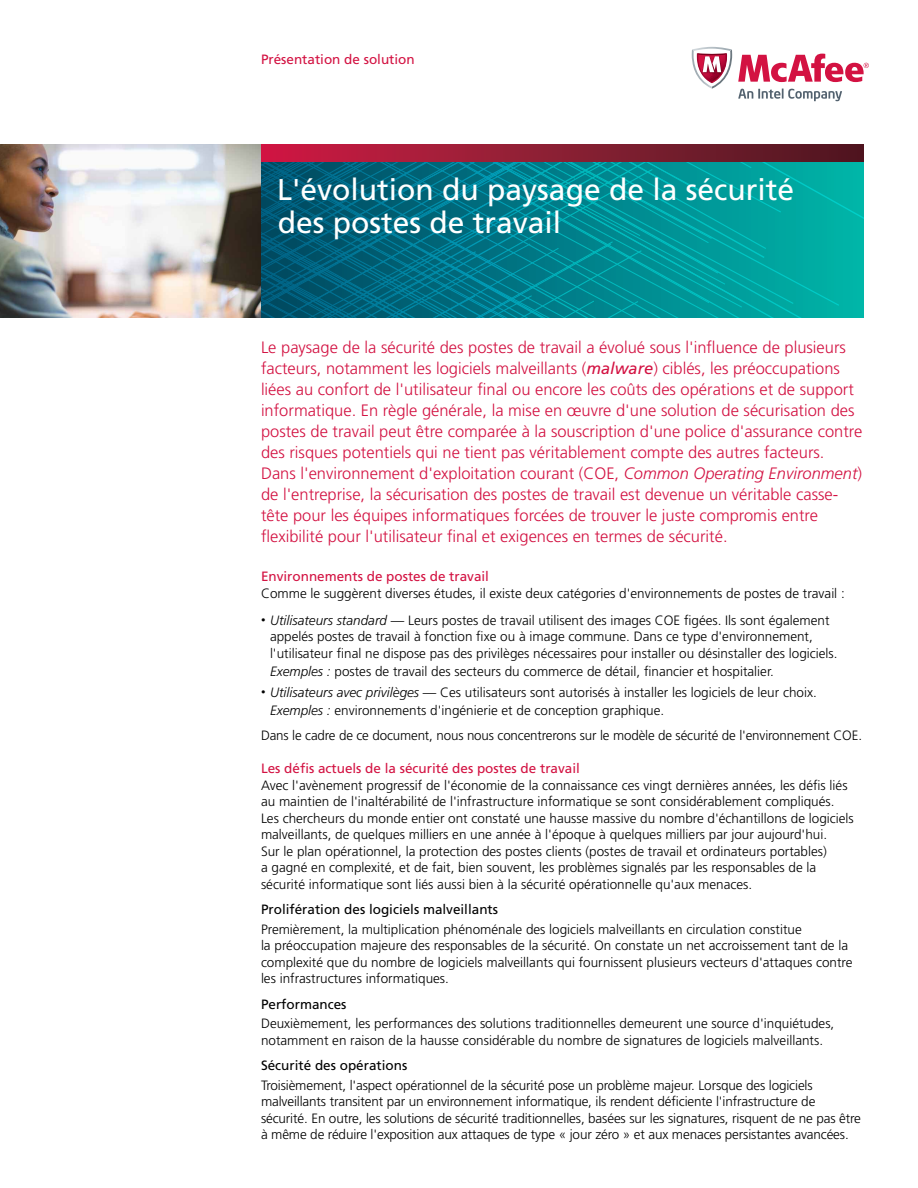
<style>
.page{position:relative;width:918px;height:1188px;background:#fff}
.page>*{position:absolute;margin:0;border:0;box-sizing:border-box;transform-origin:0 0}
.t1{font:30px/33px "Frutiger LT Std";color:#fff}
.t2{font:300 16.5px/21px "Frutiger LT Std";color:#d31242}
.t3{font:300 13.5px/16.5px "Frutiger LT Std";color:#000}
.t4{font:13.5px "Frutiger LT Std";color:#d31242}
.t5{font:13.5px "Frutiger LT Std";color:#000}
.s1{font-weight:400;font-style:italic}
.s2{font-style:italic}
.s3{font-size:9px}
</style>
<div class="page">
<svg style="left:738px;top:54px;width:131px;height:28px"></svg>
<svg style="left:692px;top:47px;width:40px;height:42px"></svg>
<svg style="left:738px;top:89px;width:104px;height:12px"></svg>
<img style="left:0;top:144px;width:261px;height:173px">
<svg style="left:261px;top:162px;width:603px;height:155px;background:#00858f"></svg>
<div style="left:261px;top:144px;width:603px;height:18px;background:linear-gradient(to right,#cd1d44,#4b1a20)"></div>
<p class="t4" style="left:261px;top:52px;width:155px">Présentation de solution</p>
<h1 class="t1" style="left:277px;top:173px;width:518px">L'évolution du paysage de la sécurité des postes de travail</h1>
<p class="t2" style="left:261px;top:337px;width:603px">Le paysage de la sécurité des postes de travail a évolué sous l'influence de plusieurs facteurs, notamment les logiciels malveillants (<span class="s1">malware</span>) ciblés, les préoccupations liées au confort de l'utilisateur final ou encore les coûts des opérations et de support informatique. En règle générale, la mise en œuvre d'une solution de sécurisation des postes de travail peut être comparée à la souscription d'une police d'assurance contre des risques potentiels qui ne tient pas véritablement compte des autres facteurs.<br>Dans l'environnement d'exploitation courant (COE, <span class="s2">Common Operating Environment</span>) de l'entreprise, la sécurisation des postes de travail est devenue un véritable casse&shy;tête pour les équipes informatiques forcées de trouver le juste compromis entre flexibilité pour l'utilisateur final et exigences en termes de sécurité.</p>
<p class="t4" style="left:261px;top:569px;width:230px">Environnements de postes de travail</p>
<p class="t3" style="left:261px;top:585px;width:585px">Comme le suggèrent diverses études, il existe deux catégories d'environnements de postes de travail :</p>
<p class="t3" style="left:270px;top:612px;width:569px;text-indent:-9px"><span class="s3">•</span> <span class="s2">Utilisateurs standard</span> — Leurs postes de travail utilisent des images COE figées. Ils sont également appelés postes de travail à fonction fixe ou à image commune. Dans ce type d'environnement, l'utilisateur final ne dispose pas des privilèges nécessaires pour installer ou désinstaller des logiciels.</p>
<p class="t3" style="left:270px;top:663px;width:506px"><span class="s2">Exemples :</span> postes de travail des secteurs du commerce de détail, financier et hospitalier.</p>
<p class="t3" style="left:270px;top:683px;width:548px;line-height:18px;text-indent:-9px"><span class="s3">•</span> <span class="s2">Utilisateurs avec privilèges</span> — Ces utilisateurs sont autorisés à installer les logiciels de leur choix.<br><span class="s2">Exemples :</span> environnements d'ingénierie et de conception graphique.</p>
<p class="t3" style="left:261px;top:727px;width:603px">Dans le cadre de ce document, nous nous concentrerons sur le modèle de sécurité de l'environnement COE.</p>
<p class="t4" style="left:261px;top:761px;width:320px">Les défis actuels de la sécurité des postes de travail</p>
<p class="t3" style="left:261px;top:777px;width:594px">Avec l'avènement progressif de l'économie de la connaissance ces vingt dernières années, les défis liés au maintien de l'inaltérabilité de l'infrastructure informatique se sont considérablement compliqués.<br>Les chercheurs du monde entier ont constaté une hausse massive du nombre d'échantillons de logiciels malveillants, de quelques milliers en une année à l'époque à quelques milliers par jour aujourd'hui.<br>Sur le plan opérationnel, la protection des postes clients (postes de travail et ordinateurs portables)<br>a gagné en complexité, et de fait, bien souvent, les problèmes signalés par les responsables de la sécurité informatique sont liés aussi bien à la sécurité opérationnelle qu'aux menaces.</p>
<p class="t5" style="left:261px;top:902px;width:239px">Prolifération des logiciels malveillants</p>
<p class="t3" style="left:261px;top:921px;width:593px">Premièrement, la multiplication phénoménale des logiciels malveillants en circulation constitue<br>la préoccupation majeure des responsables de la sécurité. On constate un net accroissement tant de la complexité que du nombre de logiciels malveillants qui fournissent plusieurs vecteurs d'attaques contre les infrastructures informatiques.</p>
<p class="t5" style="left:261px;top:996px;width:87px">Performances</p>
<p class="t3" style="left:261px;top:1015px;width:575px">Deuxièmement, les performances des solutions traditionnelles demeurent une source d'inquiétudes, notamment en raison de la hausse considérable du nombre de signatures de logiciels malveillants.</p>
<p class="t5" style="left:261px;top:1058px;width:148px">Sécurité des opérations</p>
<p class="t3" style="left:261px;top:1077px;width:602px">Troisièmement, l'aspect opérationnel de la sécurité pose un problème majeur. Lorsque des logiciels malveillants transitent par un environnement informatique, ils rendent déficiente l'infrastructure de sécurité. En outre, les solutions de sécurité traditionnelles, basées sur les signatures, risquent de ne pas être à même de réduire l'exposition aux attaques de type « jour zéro » et aux menaces persistantes avancées.</p>
</div>
